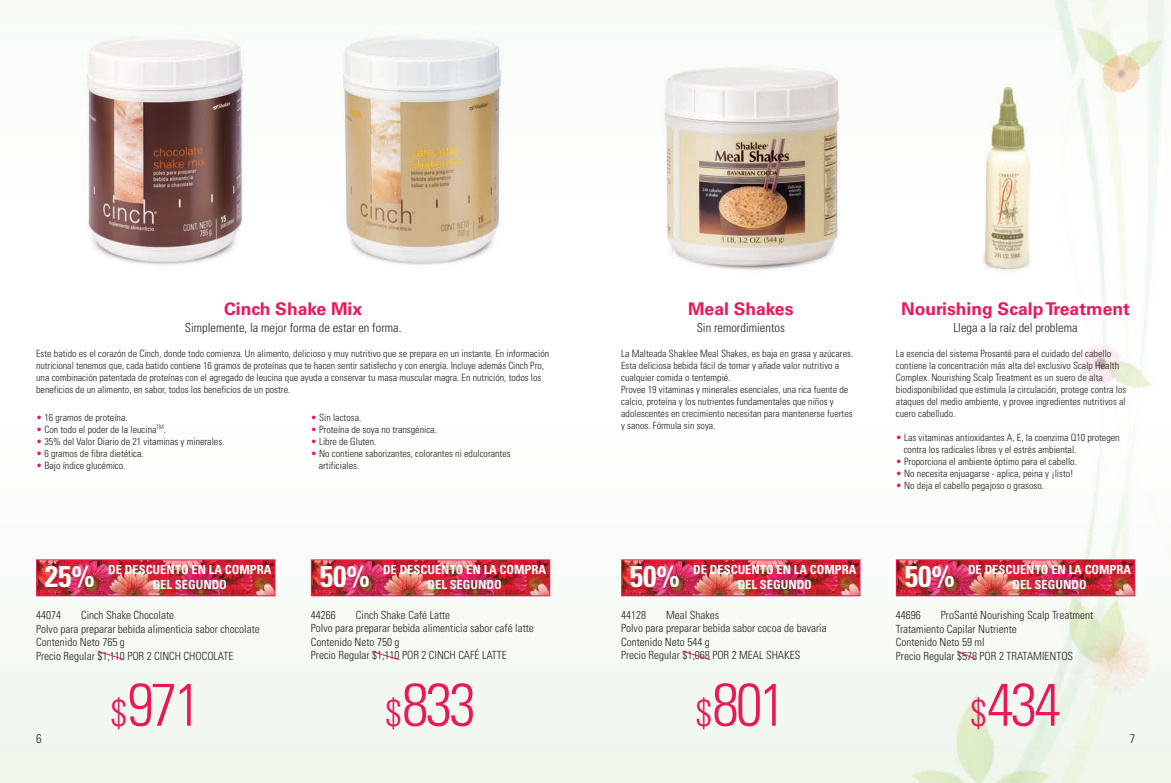
<style>
.page{position:relative;width:1171px;height:783px;background:#fff}
.page>*{position:absolute;margin:0;border:0;box-sizing:border-box;transform-origin:0 0}
.t1{font:300 condensed 60px "Univers";letter-spacing:-.05em;color:#ed1658}
.t2{font:700 condensed 30px "Univers";color:#fff}
.t3{font:700 17.5px "Univers";color:#ed1658}
.t4{font:700 condensed 12.5px "Univers";color:#fff}
.t5{font:300 condensed 12.5px "Univers";color:#231f20}
.t6{font:300 condensed 11.25px/13.5px "Univers";color:#231f20}
.t7{font:300 condensed 10px/12px "Univers";color:#231f20}
.s1{color:#ed1658}
.s2{font-size:37.5px}
</style>
<div class="page">
<img style="left:0;top:0;width:1170px;height:783px">
<svg style="left:97px;top:650px;width:28px;height:10px"></svg>
<svg style="left:371px;top:651px;width:28px;height:9px"></svg>
<svg style="left:681px;top:650px;width:29px;height:10px"></svg>
<svg style="left:956px;top:650px;width:20px;height:10px"></svg>
<img style="left:38px;top:561px;width:235px;height:33px">
<div style="left:36px;top:559px;width:239px;height:37px;border:1px solid #ed1658"></div>
<img style="left:313px;top:561px;width:235px;height:33px">
<div style="left:311px;top:559px;width:239px;height:37px;border:1px solid #ed1658"></div>
<img style="left:623px;top:561px;width:235px;height:33px">
<div style="left:621px;top:559px;width:239px;height:37px;border:1px solid #ed1658"></div>
<img style="left:897px;top:561px;width:236px;height:33px">
<div style="left:895px;top:559px;width:240px;height:37px;border:1px solid #ed1658"></div>
<h3 class="t3" style="left:224px;top:302px;width:139px">Cinch Shake Mix</h3>
<p class="t5" style="left:185px;top:323px;width:218px">Simplemente, la mejor forma de estar en forma.</p>
<p class="t7" style="left:36px;top:348px;width:514px">Este batido es el corazón de Cinch, donde todo comienza. Un alimento, delicioso y muy nutritivo que se prepara en un instante. En información nutricional tenemos que, cada batido contiene 16 gramos de proteínas que te hacen sentir satisfecho y con energía. Incluye además Cinch Pro, una combinación patentada de proteínas con el agregado de leucina que ayuda a conservar tu masa muscular magra. En nutrición, todos los beneficios de un alimento, en sabor, todos los beneficios de un postre.</p>
<p class="t7" style="left:36px;top:412px;width:93px"><span class="s1">•</span> 16 gramos de proteína.</p>
<p class="t7" style="left:36px;top:424px;width:131px"><span class="s1">•</span> Con todo el poder de la leucina<sup>TM</sup>.</p>
<p class="t7" style="left:36px;top:436px;width:190px"><span class="s1">•</span> 35% del Valor Diario de 21 vitaminas y minerales.</p>
<p class="t7" style="left:36px;top:448px;width:109px"><span class="s1">•</span> 6 gramos de fibra dietética.</p>
<p class="t7" style="left:36px;top:460px;width:91px"><span class="s1">•</span> Bajo índice glucémico.</p>
<p class="t7" style="left:311px;top:412px;width:52px"><span class="s1">•</span> Sin lactosa.</p>
<p class="t7" style="left:311px;top:424px;width:127px"><span class="s1">•</span> Proteína de soya no transgénica.</p>
<p class="t7" style="left:311px;top:436px;width:67px"><span class="s1">•</span> Libre de Gluten.</p>
<p class="t7" style="left:319px;top:448px;width:193px;text-indent:-8px"><span class="s1">•</span> No contiene saborizantes, colorantes ni edulcorantes artificiales.</p>
<h3 class="t3" style="left:688px;top:302px;width:107px">Meal Shakes</h3>
<p class="t5" style="left:696px;top:323px;width:90px">Sin remordimientos</p>
<p class="t7" style="left:621px;top:348px;width:234px">La Malteada Shaklee Meal Shakes, es baja en grasa y azúcares.<br>Esta deliciosa bebida fácil de tomar y añade valor nutritivo a cualquier comida o tentempié.<br>Provee 19 vitaminas y minerales esenciales, una rica fuente de calcio, proteína y los nutrientes fundamentales que niños y adolescentes en crecimiento necesitan para mantenerse fuertes y sanos. Fórmula sin soya.</p>
<h3 class="t3" style="left:901px;top:302px;width:230px">Nourishing Scalp Treatment</h3>
<p class="t5" style="left:953px;top:323px;width:126px">Llega a la raíz del problema</p>
<p class="t7" style="left:895px;top:348px;width:232px">La esencia del sistema Prosanté para el cuidado del cabello contiene la concentración más alta del exclusivo Scalp Health Complex. Nourishing Scalp Treatment es un suero de alta biodisponibilidad que estimula la circulación, protege contra los ataques del medio ambiente, y provee ingredientes nutritivos al cuero cabelludo.</p>
<p class="t7" style="left:903px;top:432px;width:217px;text-indent:-8px"><span class="s1">•</span> Las vitaminas antioxidantes A, E, la coenzima Q10 protegen contra los radicales libres y el estrés ambiental.</p>
<p class="t7" style="left:895px;top:456px;width:182px"><span class="s1">•</span> Proporciona el ambiente óptimo para el cabello.</p>
<p class="t7" style="left:895px;top:468px;width:179px"><span class="s1">•</span> No necesita enjuagarse - aplica, peina y ¡listo!</p>
<p class="t7" style="left:895px;top:480px;width:150px"><span class="s1">•</span> No deja el cabello pegajoso o grasoso.</p>
<h2 class="t2" style="left:45px;top:565px;width:51px">25%</h2>
<p class="t4" style="left:108px;top:565px;width:165px">DE DESCUENTO EN LA COMPRA</p>
<p class="t4" style="left:153px;top:580px;width:76px">DEL SEGUNDO</p>
<h2 class="t2" style="left:320px;top:565px;width:51px">50%</h2>
<p class="t4" style="left:383px;top:565px;width:165px">DE DESCUENTO EN LA COMPRA</p>
<p class="t4" style="left:427px;top:580px;width:76px">DEL SEGUNDO</p>
<h2 class="t2" style="left:630px;top:565px;width:51px">50%</h2>
<p class="t4" style="left:693px;top:565px;width:165px">DE DESCUENTO EN LA COMPRA</p>
<p class="t4" style="left:737px;top:580px;width:76px">DEL SEGUNDO</p>
<h2 class="t2" style="left:904px;top:565px;width:51px">50%</h2>
<p class="t4" style="left:967px;top:565px;width:165px">DE DESCUENTO EN LA COMPRA</p>
<p class="t4" style="left:1012px;top:580px;width:76px">DEL SEGUNDO</p>
<p class="t6" style="left:311px;top:609px;width:224px;text-indent:45px">Cinch Shake Café Latte<br>Polvo para preparar bebida alimenticia sabor café latte Contenido Neto 750 g<br>Precio Regular $1,110 POR 2 CINCH CAFÉ LATTE</p>
<p class="t6" style="left:36px;top:609px;width:225px;text-indent:45px">Cinch Shake Chocolate<br>Polvo para preparar bebida alimenticia sabor chocolate Contenido Neto 765 g<br>Precio Regular $1,110 POR 2 CINCH CHOCOLATE</p>
<p class="t6" style="left:311px;top:609px;width:26px">44266</p>
<p class="t6" style="left:36px;top:609px;width:26px">44074</p>
<p class="t6" style="left:621px;top:609px;width:207px;text-indent:45px">Meal Shakes<br>Polvo para preparar bebida sabor cocoa de bavaria<br>Contenido Neto 544 g<br>Precio Regular $1,068 POR 2 MEAL SHAKES</p>
<p class="t6" style="left:621px;top:609px;width:26px">44128</p>
<p class="t6" style="left:895px;top:609px;width:199px;text-indent:45px">ProSanté Nourishing Scalp Treatment<br>Tratamiento Capilar Nutriente<br>Contenido Neto 59 ml<br>Precio Regular $578 POR 2 TRATAMIENTOS</p>
<p class="t6" style="left:895px;top:609px;width:26px">44696</p>
<h1 class="t1" style="left:110px;top:682px;width:92px"><span class="s2">$</span>971</h1>
<h1 class="t1" style="left:385px;top:682px;width:92px"><span class="s2">$</span>833</h1>
<h1 class="t1" style="left:695px;top:682px;width:92px"><span class="s2">$</span>801</h1>
<h1 class="t1" style="left:970px;top:682px;width:92px"><span class="s2">$</span>434</h1>
<p class="t5" style="left:36px;top:734px;width:7px">6</p>
<p class="t5" style="left:1129px;top:734px;width:7px">7</p>
</div>
